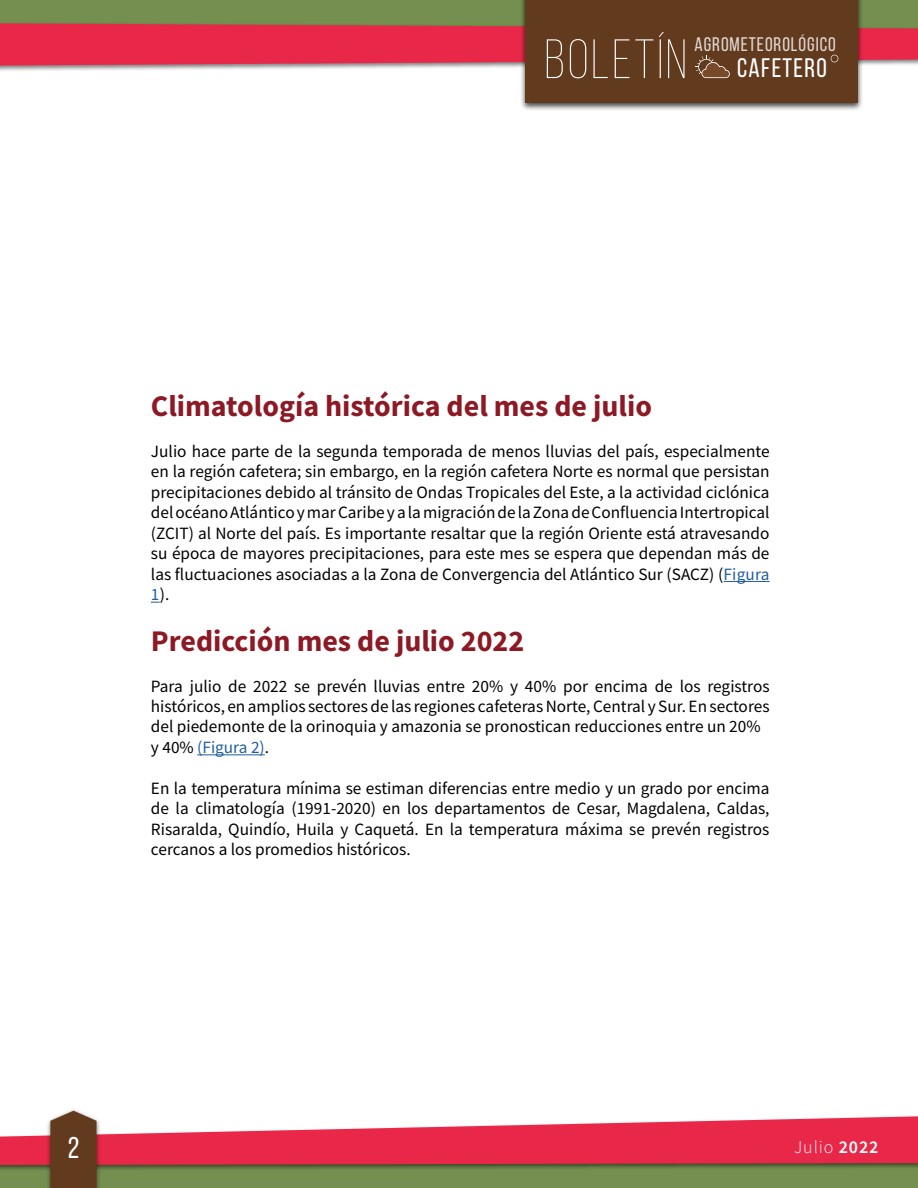
<style>
.page{position:relative;width:918px;height:1188px;background:#fff}
.page>*{position:absolute;margin:0;border:0;box-sizing:border-box;transform-origin:0 0}
.t1{font:300 55.35px "Bebas Neue";letter-spacing:.05em;color:#fff}
.t2{font:700 30px "Source Sans Pro";color:#8d1925}
.t3{font:30px "Bebas Neue";color:#fff}
.t4{font:26.85px "Bebas Neue";letter-spacing:.05em;color:#fff}
.t5{font:19.65px "Bebas Neue";letter-spacing:.05em;color:#fff}
.t6{font:300 18px "Source Sans Pro";letter-spacing:.05em;color:#fff}
.t7{font:17.25px/20.5px "Source Sans Pro";color:#000;text-align:justify}
.s1{color:#215e9e}
.s2{font-weight:600}
</style>
<div class="page">
<div style="left:0;top:1143px;width:918px;height:45px;background:#758f50"></div>
<div style="left:0;top:0;width:918px;height:55px;background:#758f50"></div>
<div style="left:0;top:1114px;width:918px;height:57px;background:#000;opacity:.5"></div>
<svg style="left:0;top:1116px;width:918px;height:49px;fill:#e92849"></svg>
<div style="left:520px;top:0;width:343px;height:111px;background:#000;opacity:.75"></div>
<div style="left:526px;top:0;width:332px;height:103px;background:#623a1d"></div>
<svg style="left:0;top:23px;width:918px;height:55px"></svg>
<div style="left:46px;top:1107px;width:55px;height:81px;background:#000;opacity:.5"></div>
<svg style="left:50px;top:1111px;width:47px;height:77px;background:#6b462b"></svg>
<hr style="left:724px;top:581px;width:46px;height:1px;background:#215e9e">
<hr style="left:197px;top:754px;width:68px;height:1px;background:#215e9e">
<h1 class="t1" style="left:545px;top:30px;width:144px">BOLETÍN</h1>
<p class="t5" style="left:695px;top:34px;width:143px">AGROMETEOROLÓGICO</p>
<h3 class="t4" style="left:737px;top:53px;width:91px">CAFETERO</h3>
<h2 class="t2" style="left:151px;top:386px;width:503px">Climatología histórica del mes de julio</h2>
<p class="t7" style="left:151px;top:441px;width:620px">Julio hace parte de la segunda temporada de menos lluvias del país, especialmente en la región cafetera; sin embargo, en la región cafetera Norte es normal que persistan precipitaciones debido al tránsito de Ondas Tropicales del Este, a la actividad ciclónica del océano Atlántico y mar Caribe y a la migración de la Zona de Confluencia Intertropical (ZCIT) al Norte del país. Es importante resaltar que la región Oriente está atravesando su época de mayores precipitaciones, para este mes se espera que dependan más de las fluctuaciones asociadas a la Zona de Convergencia del Atlántico Sur (SACZ) (<span class="s1">Figura 1</span>).</p>
<h2 class="t2" style="left:151px;top:621px;width:375px">Predicción mes de julio 2022</h2>
<p class="t7" style="left:151px;top:676px;width:620px;text-align:left">Para julio de 2022 se prevén lluvias entre 20% y 40% por encima de los registros históricos, en amplios sectores de las regiones cafeteras Norte, Central y Sur. En sectores del piedemonte de la orinoquia y amazonia se pronostican reducciones entre un 20% y 40% <span class="s1">(Figura 2)</span>.</p>
<p class="t7" style="left:151px;top:778px;width:620px">En la temperatura mínima se estiman diferencias entre medio y un grado por encima de la climatología (1991-2020) en los departamentos de Cesar, Magdalena, Caldas, Risaralda, Quindío, Huila y Caquetá. En la temperatura máxima se prevén registros cercanos a los promedios históricos.</p>
<h2 class="t3" style="left:68px;top:1132px;width:13px">2</h2>
<p class="t6" style="left:794px;top:1135px;width:86px">Julio <span class="s2">2022</span></p>
</div>
